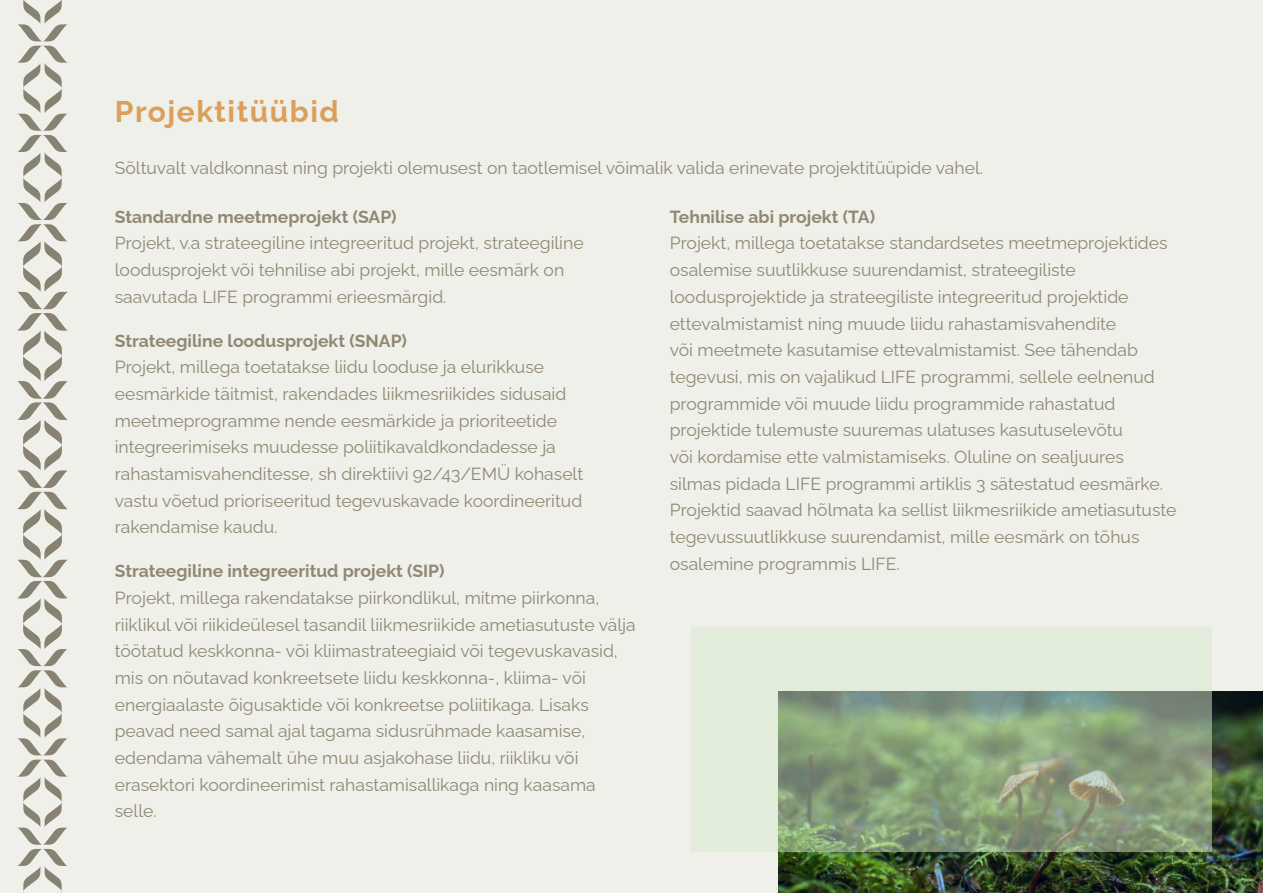
<style>
.page{position:relative;width:1263px;height:893px;background:#eef0e9}
.page>*{position:absolute;margin:0;border:0;box-sizing:border-box;transform-origin:0 0}
.t1{font:700 30px "Raleway";letter-spacing:.05em;color:#db9f5a}
.t2{font:17.55px/26.7px "Raleway";color:#918874}
.t3{font:700 17.55px "Raleway";color:#918874}
</style>
<div class="page">
<svg style="left:17px;top:0;width:51px;height:893px"></svg>
<img style="left:778px;top:692px;width:485px;height:201px">
<svg style="left:691px;top:628px;width:521px;height:224px"></svg>
<h1 class="t1" style="left:115px;top:87px;width:226px">Projektitüübid</h1>
<p class="t2" style="left:115px;top:152px;width:870px">Sõltuvalt valdkonnast ning projekti olemusest on taotlemisel võimalik valida erinevate projektitüüpide vahel.</p>
<p class="t3" style="left:115px;top:203px;width:283px">Standardne meetmeprojekt (SAP)</p>
<p class="t2" style="left:115px;top:228px;width:470px">Projekt, v.a strateegiline integreeritud projekt, strateegiline loodusprojekt või tehnilise abi projekt, mille eesmärk on saavutada LIFE programmi erieesmärgid.</p>
<p class="t3" style="left:115px;top:326px;width:294px">Strateegiline loodusprojekt (SNAP)</p>
<p class="t2" style="left:115px;top:352px;width:470px">Projekt, millega toetatakse liidu looduse ja elurikkuse eesmärkide täitmist, rakendades liikmesriikides sidusaid meetmeprogramme nende eesmärkide ja prioriteetide integreerimiseks muudesse poliitikavaldkondadesse ja rahastamisvahenditesse, sh direktiivi 92/43/EMÜ kohaselt vastu võetud prioriseeritud tegevuskavade koordineeritud rakendamise kaudu.</p>
<p class="t3" style="left:115px;top:557px;width:331px">Strateegiline integreeritud projekt (SIP)</p>
<p class="t2" style="left:115px;top:582px;width:522px">Projekt, millega rakendatakse piirkondlikul, mitme piirkonna, riiklikul või riikideülesel tasandil liikmesriikide ametiasutuste välja töötatud keskkonna- või kliimastrateegiaid või tegevuskavasid, mis on nõutavad konkreetsete liidu keskkonna-, kliima- või energiaalaste õigusaktide või konkreetse poliitikaga. Lisaks peavad need samal ajal tagama sidusrühmade kaasamise, edendama vähemalt ühe muu asjakohase liidu, riikliku või erasektori koordineerimist rahastamisallikaga ning kaasama selle.</p>
<p class="t3" style="left:670px;top:202px;width:207px">Tehnilise abi projekt (TA)</p>
<p class="t2" style="left:670px;top:228px;width:508px">Projekt, millega toetatakse standardsetes meetmeprojektides osalemise suutlikkuse suurendamist, strateegiliste loodusprojektide ja strateegiliste integreeritud projektide ettevalmistamist ning muude liidu rahastamisvahendite<br>või meetmete kasutamise ettevalmistamist. See tähendab tegevusi, mis on vajalikud LIFE programmi, sellele eelnenud programmide või muude liidu programmide rahastatud projektide tulemuste suuremas ulatuses kasutuselevõtu<br>või kordamise ette valmistamiseks. Oluline on sealjuures silmas pidada LIFE programmi artiklis 3 sätestatud eesmärke.<br>Projektid saavad hõlmata ka sellist liikmesriikide ametiasutuste tegevussuutlikkuse suurendamist, mille eesmärk on tõhus osalemine programmis LIFE.</p>
</div>
